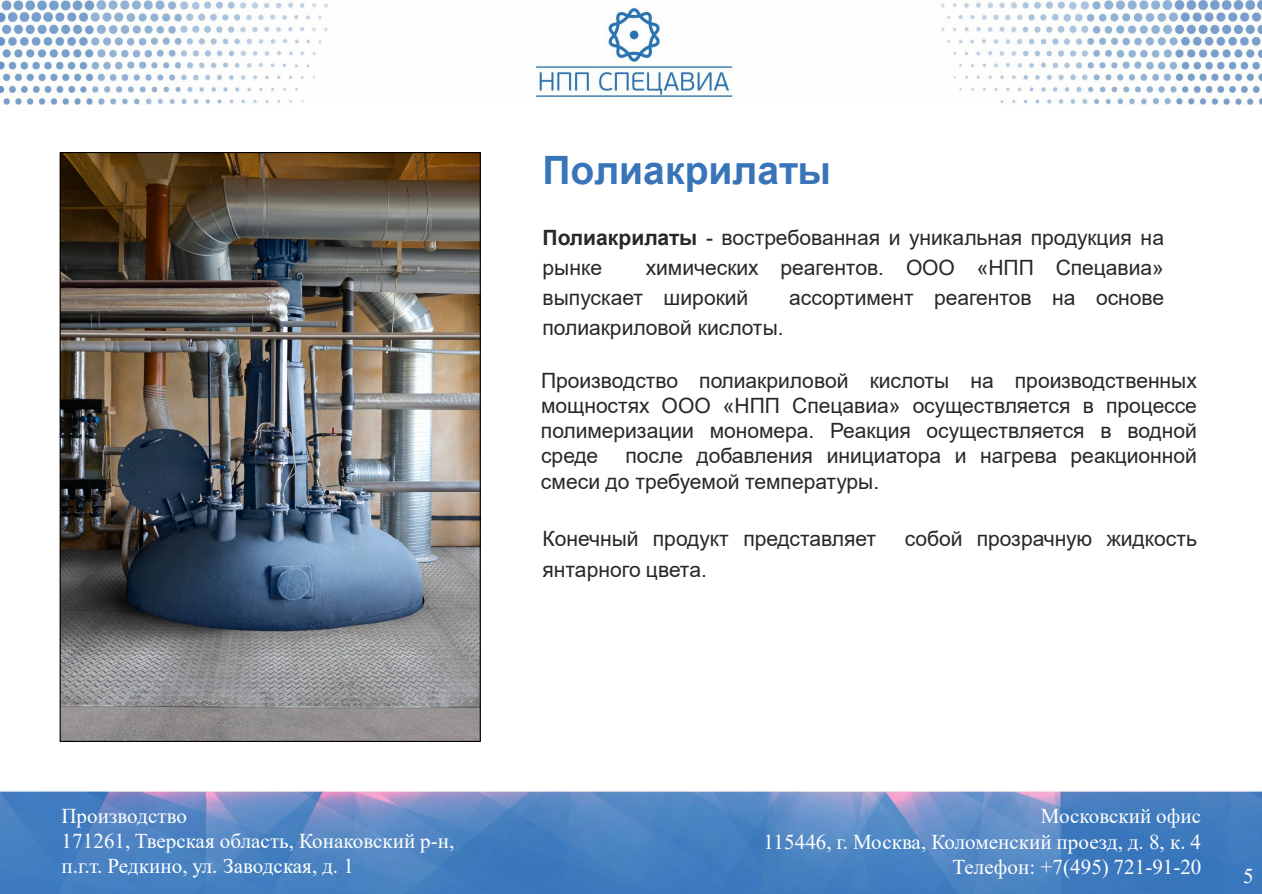
<style>
.page{position:relative;width:1262px;height:894px;background:#fff}
.page>*{position:absolute;margin:0;border:0;box-sizing:border-box;transform-origin:0 0}
.t1{font:700 39px "Arial";color:#3874b8}
.t2{font:21px/25.2px "Arial";color:#282828}
.t3{font:21px/25.2px "Times New Roman";color:#fff}
.s1{font-weight:700}
</style>
<div class="page">
<img style="left:0;top:1px;width:1261px;height:103px">
<img style="left:62px;top:154px;width:417px;height:585px">
<img style="left:0;top:791px;width:1261px;height:102px">
<h2 class="t1" style="left:542px;top:143px;width:290px">Полиакрилаты</h2>
<p class="t2" style="left:542px;top:222px;width:623px;line-height:30px"><span class="s1">Полиакрилаты</span> - востребованная и уникальная продукция на рынке</p>
<p class="t2" style="left:542px;top:252px;width:623px;line-height:29.8px;text-indent:103px">химических реагентов. ООО «НПП Спецавиа» выпускает широкий</p>
<p class="t2" style="left:789px;top:284px;width:376px">ассортимент реагентов на основе</p>
<p class="t2" style="left:542px;top:314px;width:242px">полиакриловой кислоты.</p>
<p class="t2" style="left:541px;top:367px;width:657px;text-align:justify">Производство полиакриловой кислоты на производственных мощностях ООО «НПП Спецавиа» осуществляется в процессе полимеризации мономера. Реакция осуществляется в водной среде</p>
<p class="t2" style="left:541px;top:443px;width:657px;text-indent:85px">после добавления инициатора и нагрева реакционной смеси до требуемой температуры.</p>
<p class="t2" style="left:542px;top:526px;width:335px">Конечный продукт представляет</p>
<p class="t2" style="left:904px;top:526px;width:294px">собой прозрачную жидкость</p>
<p class="t2" style="left:542px;top:556px;width:166px">янтарного цвета.</p>
<p class="t3" style="left:61px;top:802px;width:127px">Производство</p>
<p class="t3" style="left:61px;top:827px;width:394px">171261, Тверская область, Конаковский р-н, п.г.т. Редкино, ул. Заводская, д. 1</p>
<p class="t3" style="left:763px;top:802px;width:439px;text-align:right">Московский офис<br>115446, г. Москва, Коломенский проезд, д. 8, к. 4</p>
<p class="t3" style="left:952px;top:853px;width:250px">Телефон: +7(495) 721-91-20</p>
<p class="t3" style="left:1243px;top:862px;width:12px">5</p>
</div>
